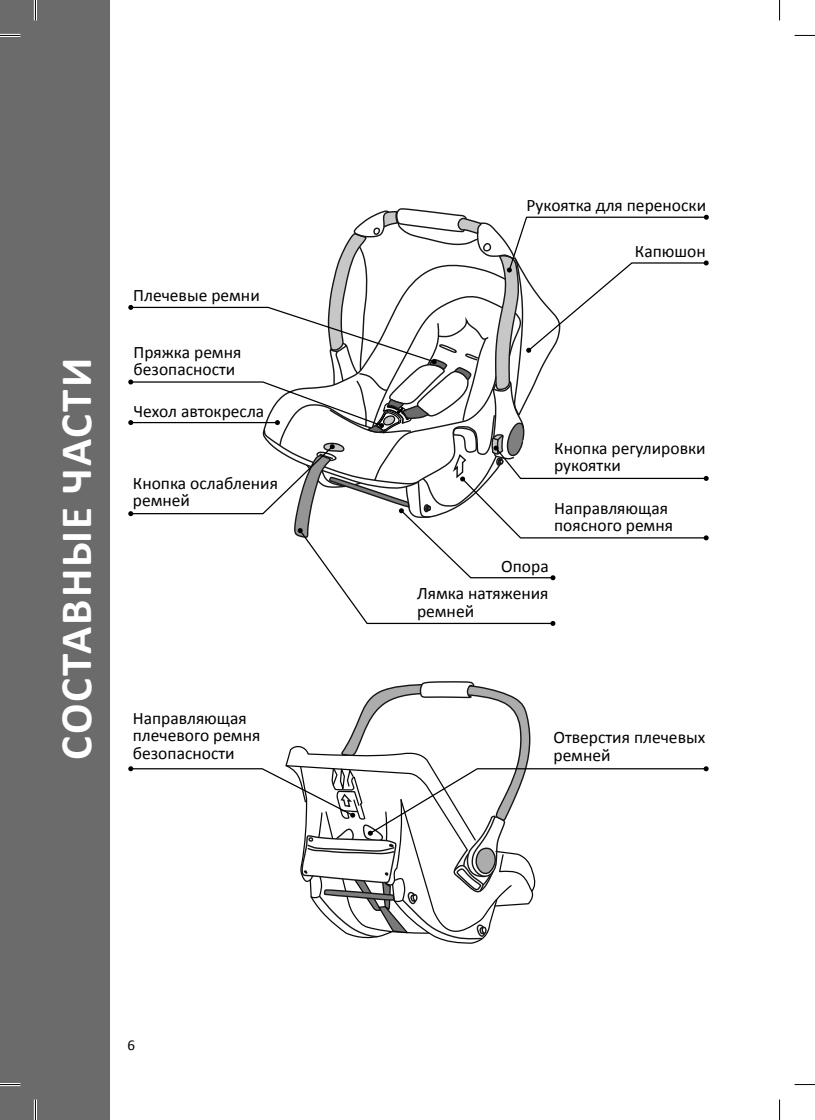
<style>
.page{position:relative;width:815px;height:1120px;background:#fff}
.page>*{position:absolute;margin:0;border:0;box-sizing:border-box;transform-origin:0 0}
.t1{font:700 45px "Calibri";letter-spacing:.05em;color:#fff}
.t2{font:17.5px/17.5px "Calibri";color:#000}
.t3{font:15px "Calibri";color:#000}
</style>
<div class="page">
<div style="left:0;top:0;width:110px;height:1120px;background:#6b6b6b"></div>
<svg style="left:128px;top:208px;width:581px;height:418px"></svg>
<svg style="left:128px;top:681px;width:581px;height:263px"></svg>
<hr style="left:0;top:34px;width:20px;height:3px;background:#fff">
<hr style="left:0;top:1083px;width:20px;height:3px;background:#fff">
<hr style="left:34px;top:0;width:3px;height:20px;background:#fff">
<hr style="left:34px;top:1099px;width:3px;height:21px;background:#fff">
<svg style="left:0;top:35px;width:20px;height:1px"></svg>
<svg style="left:795px;top:35px;width:20px;height:1px"></svg>
<svg style="left:0;top:1084px;width:20px;height:1px"></svg>
<svg style="left:795px;top:1084px;width:20px;height:1px"></svg>
<svg style="left:35px;top:0;width:1px;height:20px"></svg>
<svg style="left:35px;top:1099px;width:1px;height:21px"></svg>
<svg style="left:779px;top:0;width:1px;height:20px"></svg>
<svg style="left:779px;top:1099px;width:1px;height:21px"></svg>
<h1 class="t1" style="left:57px;top:760px;width:404px;rotate:-90deg">СОСТАВНЫЕ ЧАСТИ</h1>
<p class="t2" style="left:133px;top:287px;width:128px">Плечевые ремни</p>
<p class="t2" style="left:134px;top:345px;width:109px">Пряжка ремня безопасности</p>
<p class="t2" style="left:134px;top:403px;width:132px">Чехол автокресла</p>
<p class="t2" style="left:133px;top:475px;width:147px">Кнопка ослабления ремней</p>
<p class="t2" style="left:133px;top:710px;width:129px">Направляющая плечевого ремня безопасности</p>
<p class="t3" style="left:128px;top:1038px;width:9px">6</p>
<p class="t2" style="left:527px;top:197px;width:181px">Рукоятка для переноски</p>
<p class="t2" style="left:635px;top:243px;width:72px">Капюшон</p>
<p class="t2" style="left:554px;top:440px;width:153px">Кнопка регулировки рукоятки</p>
<p class="t2" style="left:554px;top:501px;width:120px">Направляющая поясного ремня</p>
<p class="t2" style="left:501px;top:559px;width:49px">Опора</p>
<p class="t2" style="left:417px;top:586px;width:133px">Лямка натяжения ремней</p>
<p class="t2" style="left:553px;top:730px;width:153px">Отверстия плечевых ремней</p>
</div>
